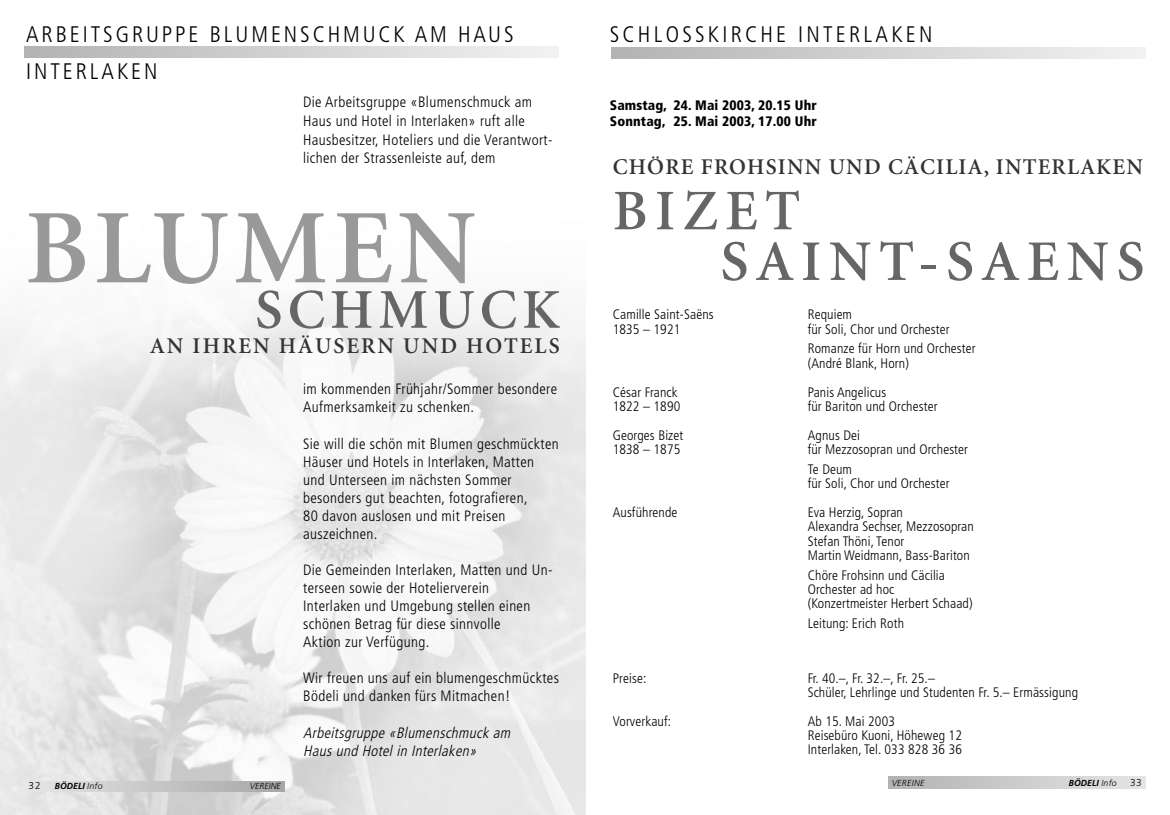
<style>
.page{position:relative;width:1170px;height:815px;background:#fff}
.page>*{position:absolute;margin:0;border:0;box-sizing:border-box;transform-origin:0 0}
.t1{font:600 106.25px "Minion";letter-spacing:.05em;color:#999}
.t2{font:600 57.5px/50.6px "Minion";letter-spacing:.13em;color:#666}
.t3{font:600 56.25px "Minion";letter-spacing:.09em;color:#666}
.t4{font:300 condensed 22.5px/37.6px "Frutiger";letter-spacing:.13em;color:#000}
.t5{font:600 22.5px "Minion";letter-spacing:.055em;color:#333}
.t6{font:600 22.5px "Minion";letter-spacing:.09em;color:#333}
.t7{font:300 condensed 15px/18.1px "Frutiger";letter-spacing:.025em;color:#000}
.t8{font:italic 300 condensed 15px/18.1px "Frutiger";color:#000}
.t9{font:300 condensed 13.75px/14.4px "Frutiger";letter-spacing:.01em;color:#000}
.t10{font:900 condensed 13.75px/16.2px "Frutiger";letter-spacing:.01em;color:#000}
.t11{font:300 10px "Frutiger";color:#000}
.t12{font:italic 700 8.75px "Frutiger";color:#000}
.t13{font:italic 300 8.75px "Frutiger LT Std";letter-spacing:.015em;color:#000}
.t14{font:italic 300 8.75px "Frutiger LT Std";letter-spacing:.035em;color:#000}
.s1{font-family:"Frutiger LT Std";font-weight:300}
</style>
<div class="page">
<img style="left:0;top:301px;width:585px;height:514px">
<svg style="left:611px;top:48px;width:533px;height:10px;background:#d2d2d2"></svg>
<svg style="left:25px;top:47px;width:533px;height:10px;background:#d2d2d2"></svg>
<svg style="left:28px;top:781px;width:257px;height:11px;background:#c5c5c5"></svg>
<svg style="left:888px;top:776px;width:256px;height:12px;background:#cbcbcb"></svg>
<h3 class="t4" style="left:26px;top:17px;width:489px">ARBEITSGRUPPE BLUMENSCHMUCK AM HAUS<br>INTERLAKEN</h3>
<p class="t7" style="left:303px;top:94px;width:251px;line-height:18.8px">Die Arbeitsgruppe «Blumenschmuck am Haus und Hotel in Interlaken» ruft alle Hausbesitzer, Hoteliers und die Verantwort&shy;lichen der Strassenleiste auf, dem</p>
<h3 class="t4" style="left:609px;top:17px;width:324px">SCHLOSSKIRCHE INTERLAKEN</h3>
<p class="t10" style="left:609px;top:98px;width:208px">Samstag, 24. Mai 2003, 20.15 Uhr<br>Sonntag, 25. Mai 2003, 17.00 Uhr</p>
<h3 class="t5" style="left:612px;top:158px;width:531px">CHÖRE FROHSINN UND CÄCILIA, INTERLAKEN</h3>
<h2 class="t2" style="left:720px;top:190px;width:425px;text-indent:-108px">BIZET<br>SAINT-SAENS</h2>
<p class="t9" style="left:612px;top:309px;width:102px">Camille Saint-Saëns</p>
<p class="t9" style="left:807px;top:309px;width:46px">Requiem</p>
<p class="t9" style="left:612px;top:323px;width:69px">1835 – 1921</p>
<p class="t9" style="left:807px;top:320px;width:169px;line-height:19.8px">für Soli, Chor und Orchester<br>Romanze für Horn und Orchester</p>
<p class="t9" style="left:807px;top:357px;width:103px">(André Blank, Horn)</p>
<p class="t9" style="left:612px;top:386px;width:66px">César Franck</p>
<p class="t9" style="left:807px;top:386px;width:80px">Panis Angelicus</p>
<p class="t9" style="left:612px;top:400px;width:69px">1822 – 1890</p>
<p class="t9" style="left:807px;top:400px;width:131px">für Bariton und Orchester</p>
<p class="t9" style="left:612px;top:429px;width:72px">Georges Bizet</p>
<p class="t9" style="left:807px;top:429px;width:54px">Agnus Dei</p>
<p class="t9" style="left:612px;top:443px;width:69px">1838 – 1875</p>
<p class="t9" style="left:807px;top:441px;width:162px;line-height:19.8px">für Mezzosopran und Orchester<br>Te Deum</p>
<p class="t9" style="left:807px;top:477px;width:143px">für Soli, Chor und Orchester</p>
<p class="t9" style="left:612px;top:506px;width:66px">Ausführende</p>
<p class="t9" style="left:807px;top:506px;width:168px">Eva Herzig, Sopran<br>Alexandra Sechser, Mezzosopran<br>Stefan Thöni, Tenor<br>Martin Weidmann, Bass-Bariton</p>
<p class="t9" style="left:807px;top:569px;width:166px">Chöre Frohsinn und Cäcilia<br>Orchester ad hoc (Konzertmeister Herbert Schaad)</p>
<p class="t9" style="left:807px;top:617px;width:98px">Leitung: Erich Roth</p>
<h1 class="t1" style="left:25px;top:207px;width:453px">BLUMEN</h1>
<h3 class="t3" style="left:255px;top:288px;width:306px">SCHMUCK</h3>
<h3 class="t6" style="left:150px;top:337px;width:411px">AN IHREN HÄUSERN UND HOTELS</h3>
<p class="t7" style="left:303px;top:381px;width:255px">im kommenden Frühjahr/Sommer besondere<br>Aufmerksamkeit zu schenken.</p>
<p class="t7" style="left:303px;top:435px;width:257px">Sie will die schön mit Blumen geschmückten Häuser und Hotels in Interlaken, Matten und Unterseen im nächsten Sommer besonders gut beachten, fotografieren,<br>80 davon auslosen und mit Preisen auszeichnen.</p>
<p class="t7" style="left:303px;top:562px;width:251px">Die Gemeinden Interlaken, Matten und Un&shy;terseen sowie der Hotelierverein<br>Interlaken und Umgebung stellen einen schönen Betrag für diese sinnvolle<br>Aktion zur Verfügung.</p>
<p class="t7" style="left:303px;top:670px;width:257px">Wir freuen uns auf ein blumengeschmücktes<br>Bödeli und danken fürs Mitmachen!</p>
<p class="t8" style="left:303px;top:724px;width:211px">Arbeitsgruppe «Blumenschmuck am<br>Haus und Hotel in Interlaken»</p>
<p class="t11" style="left:28px;top:782px;width:14px">32</p>
<p class="t12" style="left:55px;top:782px;width:50px">BÖDELI <span class="s1">Info</span></p>
<p class="t13" style="left:250px;top:782px;width:33px">VEREINE</p>
<p class="t14" style="left:891px;top:779px;width:34px">VEREINE</p>
<p class="t12" style="left:1068px;top:779px;width:50px">BÖDELI <span class="s1">Info</span></p>
<p class="t11" style="left:1129px;top:778px;width:13px">33</p>
<p class="t9" style="left:612px;top:672px;width:35px">Preise:</p>
<p class="t9" style="left:807px;top:672px;width:272px">Fr. 40.–, Fr. 32.–, Fr. 25.–<br>Schüler, Lehrlinge und Studenten Fr. 5.– Ermässigung</p>
<p class="t9" style="left:612px;top:715px;width:60px">Vorverkauf:</p>
<p class="t9" style="left:807px;top:715px;width:156px">Ab 15. Mai 2003<br>Reisebüro Kuoni, Höheweg 12<br>Interlaken, Tel. 033 828 36 36</p>
</div>
